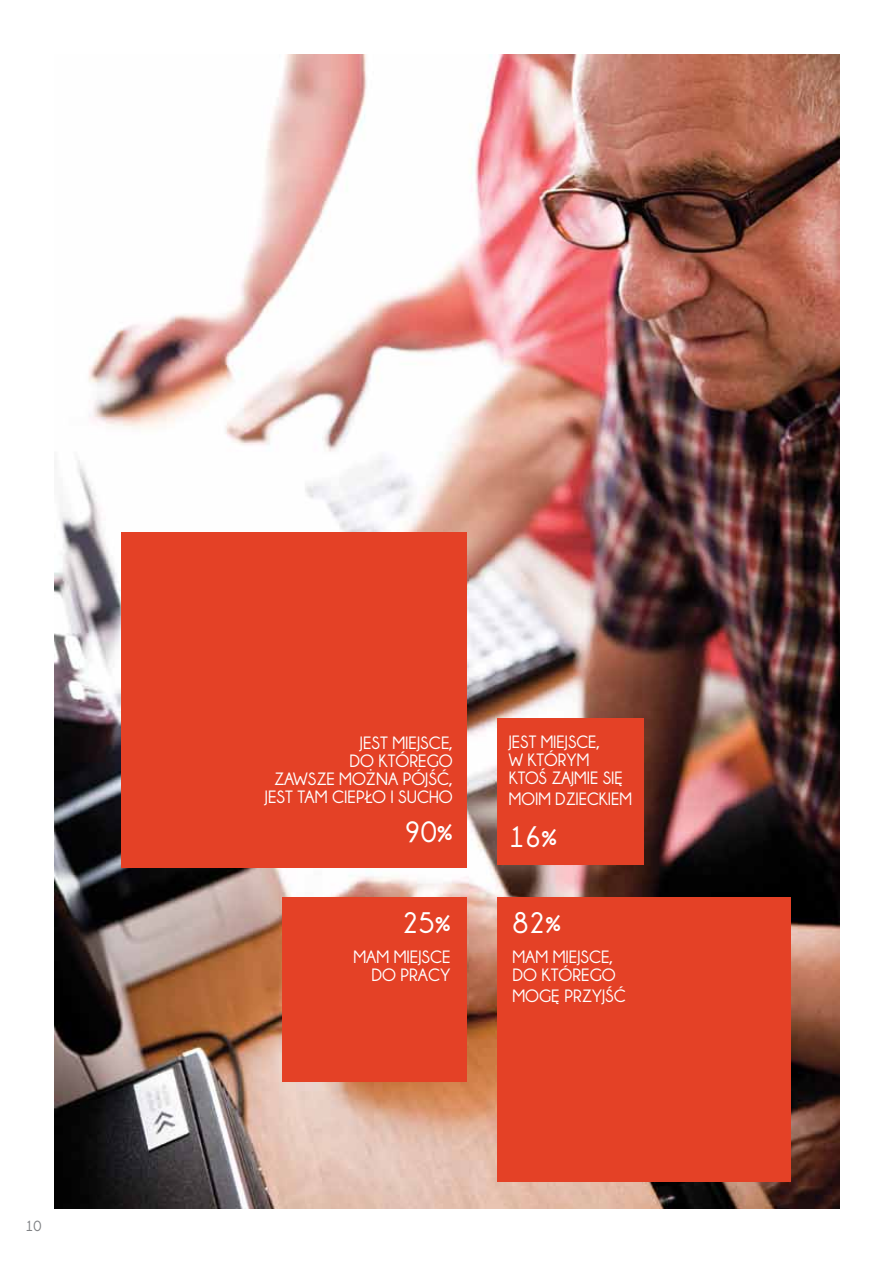
<style>
.page{position:relative;width:893px;height:1263px;background:#fff}
.page>*{position:absolute;margin:0;border:0;box-sizing:border-box;transform-origin:0 0}
.t1{font:700 30px "Champagne&Limousines";color:#fff}
.t2{font:700 18px/18px "Champagne&Limousines";color:#fff}
.t3{font:700 15px "Champagne&Limousines";color:#808285}
</style>
<div class="page">
<img style="left:54px;top:54px;width:786px;height:1155px">
<div style="left:497px;top:897px;width:294px;height:285px;background:#e44126"></div>
<div style="left:121px;top:531px;width:346px;height:336px;background:#e44126"></div>
<div style="left:497px;top:718px;width:147px;height:146px;background:#e44126"></div>
<div style="left:282px;top:897px;width:185px;height:185px;background:#e44126"></div>
<p class="t3" style="left:25px;top:1217px;width:18px">10</p>
<p class="t2" style="left:265px;top:734px;width:190px;text-align:right">JEST MIEJSCE,<br>DO KTÓREGO<br>ZAWSZE MOŻ NA PÓJŚĆ,<br>JEST TAM CIEPŁO I SUCHO</p>
<h1 class="t1" style="left:405px;top:815px;width:50px">90%</h1>
<h1 class="t1" style="left:402px;top:906px;width:50px">25%</h1>
<p class="t2" style="left:353px;top:948px;width:99px;text-align:right">MAM MIEJSCE<br>DO PRACY</p>
<p class="t2" style="left:509px;top:733px;width:115px">JEST MIEJSCE,<br>W KTÓRYM<br>KTOŚ ZAJMIE SIĘ</p>
<p class="t2" style="left:509px;top:790px;width:125px">MOIM DZIECKIEM</p>
<h1 class="t1" style="left:509px;top:820px;width:50px">16%</h1>
<h1 class="t1" style="left:512px;top:906px;width:50px">82%</h1>
<p class="t2" style="left:512px;top:948px;width:105px">MAM MIEJSCE,<br>DO KTÓREGO</p>
<p class="t2" style="left:512px;top:987px;width:115px">MOGĘ PRZYJŚĆ</p>
</div>
